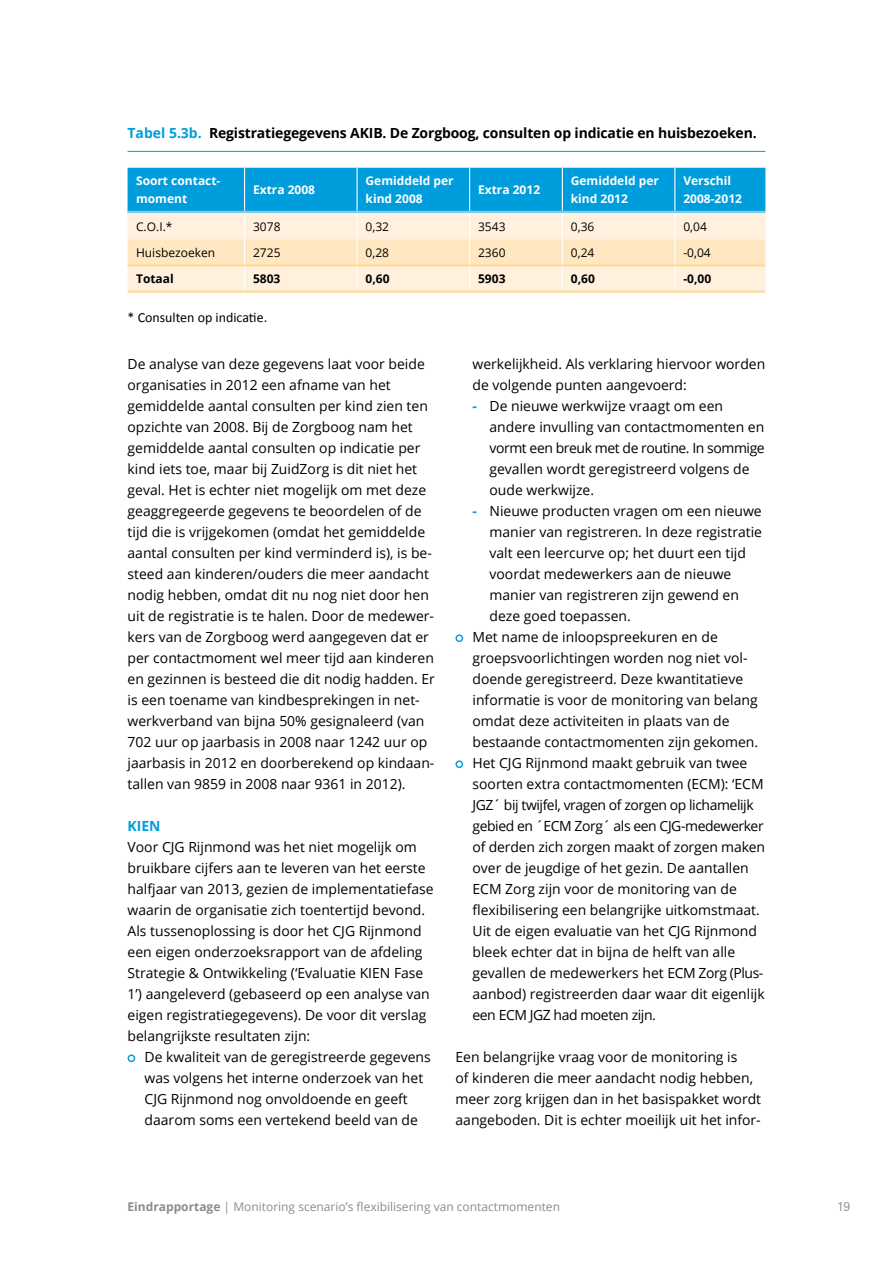
<style>
.page{position:relative;width:893px;height:1263px;background:#fff}
.page>*{position:absolute;margin:0;border:0;box-sizing:border-box;transform-origin:0 0}
.t1{font:13.95px/21px "Open Sans";color:#000}
.t2{font:13.95px "Open Sans";letter-spacing:-.03em;color:#000}
.t3{font:700 13.95px "Open Sans";letter-spacing:-.01em;color:#000}
.t4{font:13.95px "Calibri";color:#000}
.t5{font:700 13.95px "Open Sans";color:#009ddc}
.t6{font:700 12px/18px "Open Sans";color:#fff}
.t7{font:12px "Open Sans";color:#8a8c8e}
.t8{font:12px "Open Sans";color:#000}
.t9{font:700 12px "Open Sans";color:#000}
.t10{font:12px "Neuzeit S";color:#8a8c8e}
.s1{color:#009ddc}
.s2{font-weight:700;color:#009ddc}
.s3{font-weight:700}
</style>
<div class="page">
<div style="left:128px;top:1054px;width:7px;height:8px;border:1px solid #009ddc;border-radius:50%"></div>
<div style="left:455px;top:634px;width:8px;height:8px;border:1px solid #009ddc;border-radius:50%"></div>
<div style="left:455px;top:760px;width:8px;height:8px;border:1px solid #009ddc;border-radius:50%"></div>
<hr style="left:128px;top:151px;width:637px;height:1px;background:#009ddc">
<svg style="left:128px;top:168px;width:637px;height:122px;background:#a2d0d7"></svg>
<hr style="left:128px;top:211px;width:117px;height:2px;background:#80ceed">
<hr style="left:245px;top:211px;width:112px;height:2px;background:#80ceed">
<hr style="left:357px;top:211px;width:113px;height:2px;background:#80ceed">
<hr style="left:470px;top:211px;width:92px;height:2px;background:#80ceed">
<hr style="left:562px;top:211px;width:113px;height:2px;background:#80ceed">
<hr style="left:675px;top:211px;width:90px;height:2px;background:#80ceed">
<hr style="left:128px;top:264px;width:117px;height:3px;background:#ffda9d">
<hr style="left:245px;top:264px;width:112px;height:3px;background:#ffda9d">
<hr style="left:357px;top:264px;width:113px;height:3px;background:#ffda9d">
<hr style="left:470px;top:264px;width:92px;height:3px;background:#ffda9d">
<hr style="left:562px;top:264px;width:113px;height:3px;background:#ffda9d">
<hr style="left:675px;top:264px;width:90px;height:3px;background:#ffda9d">
<hr style="left:128px;top:290px;width:117px;height:3px;background:#ffda9d">
<hr style="left:245px;top:290px;width:112px;height:3px;background:#ffda9d">
<hr style="left:357px;top:290px;width:113px;height:3px;background:#ffda9d">
<hr style="left:470px;top:290px;width:92px;height:3px;background:#ffda9d">
<hr style="left:562px;top:290px;width:113px;height:3px;background:#ffda9d">
<hr style="left:675px;top:290px;width:90px;height:3px;background:#ffda9d">
<p class="t3" style="left:128px;top:123px;width:631px"><span class="s1">Tabel 5.3b.</span> Registratiegegevens AKIB. De Zorgboog, consulten op indicatie en huisbezoeken.</p>
<p class="t6" style="left:136px;top:172px;width:86px">Soort contact&shy;moment</p>
<p class="t6" style="left:253px;top:181px;width:64px">Extra 2008</p>
<p class="t6" style="left:366px;top:172px;width:90px">Gemiddeld per kind 2008</p>
<p class="t6" style="left:478px;top:181px;width:64px">Extra 2012</p>
<p class="t6" style="left:571px;top:172px;width:90px">Gemiddeld per kind 2012</p>
<p class="t6" style="left:683px;top:172px;width:60px">Verschil<br>2008-2012</p>
<p class="t8" style="left:136px;top:218px;width:38px">C.O.I.*</p>
<p class="t8" style="left:253px;top:218px;width:29px">3078</p>
<p class="t8" style="left:366px;top:218px;width:25px">0,32</p>
<p class="t8" style="left:478px;top:218px;width:29px">3543</p>
<p class="t8" style="left:571px;top:218px;width:25px">0,36</p>
<p class="t8" style="left:683px;top:218px;width:25px">0,04</p>
<p class="t8" style="left:136px;top:244px;width:81px">Huisbezoeken</p>
<p class="t8" style="left:253px;top:244px;width:29px">2725</p>
<p class="t8" style="left:366px;top:244px;width:25px">0,28</p>
<p class="t8" style="left:478px;top:244px;width:29px">2360</p>
<p class="t8" style="left:571px;top:244px;width:25px">0,24</p>
<p class="t8" style="left:683px;top:244px;width:29px">-0,04</p>
<p class="t9" style="left:136px;top:270px;width:39px">Totaal</p>
<p class="t9" style="left:253px;top:270px;width:29px">5803</p>
<p class="t9" style="left:366px;top:270px;width:26px">0,60</p>
<p class="t9" style="left:478px;top:270px;width:29px">5903</p>
<p class="t9" style="left:571px;top:270px;width:26px">0,60</p>
<p class="t9" style="left:683px;top:270px;width:29px">-0,00</p>
<p class="t4" style="left:128px;top:309px;width:141px">* Consulten op indicatie.</p>
<p class="t1" style="left:128px;top:353px;width:309px">De analyse van deze gegevens laat voor beide organisaties in 2012 een afname van het gemiddelde aantal consulten per kind zien ten opzichte van 2008. Bij de Zorgboog nam het gemiddelde aantal consulten op indicatie per kind iets toe, maar bij ZuidZorg is dit niet het geval. Het is echter niet mogelijk om met deze geaggregeerde gegevens te beoordelen of de tijd die is vrijgekomen (omdat het gemiddelde aantal consulten per kind verminderd is), is be&shy;steed aan kinderen/ouders die meer aandacht nodig hebben, omdat dit nu nog niet door hen uit de registratie is te halen. Door de medewer&shy;kers van de Zorgboog werd aangegeven dat er per contactmoment wel meer tijd aan kinderen en gezinnen is besteed die dit nodig hadden. Er is een toename van kindbesprekingen in net&shy;werkverband van bijna 50% gesignaleerd (van 702 uur op jaarbasis in 2008 naar 1242 uur op jaarbasis in 2012 en doorberekend op kindaan&shy;tallen van 9859 in 2008 naar 9361 in 2012).</p>
<p class="t5" style="left:128px;top:816px;width:32px">KIEN</p>
<p class="t1" style="left:128px;top:836px;width:308px">Voor CJG Rijnmond was het niet mogelijk om bruikbare cijfers aan te leveren van het eerste halfjaar van 2013, gezien de implementatiefase waarin de organisatie zich toentertijd bevond.<br>Als tussenoplossing is door het CJG Rijnmond een eigen onderzoeksrapport van de afdeling Strategie &amp; Ontwikkeling (‘Evaluatie KIEN Fase 1’) aangeleverd (gebaseerd op een analyse van eigen registratiegegevens). De voor dit verslag belangrijkste resultaten zijn:</p>
<p class="t1" style="left:145px;top:1046px;width:288px">De kwaliteit van de geregistreerde gegevens was volgens het interne onderzoek van het CJG Rijnmond nog onvoldoende en geeft daarom soms een vertekend beeld van de</p>
<p class="t1" style="left:472px;top:353px;width:294px">werkelijkheid. Als verklaring hiervoor worden de volgende punten aangevoerd:</p>
<p class="t1" style="left:489px;top:395px;width:277px;text-indent:-17px"><span class="s2">-</span> De nieuwe werkwijze vraagt om een andere invulling van contactmomenten en vormt een breuk met de routine. In sommige gevallen wordt geregistreerd volgens de oude werkwijze.</p>
<p class="t1" style="left:472px;top:500px;width:291px"><span class="s2">-</span> Nieuwe producten vragen om een nieuwe</p>
<p class="t1" style="left:489px;top:521px;width:274px">manier van registreren. In deze registratie</p>
<p class="t1" style="left:489px;top:542px;width:258px">valt een leercurve op; het duurt een tijd</p>
<p class="t1" style="left:489px;top:563px;width:243px">voordat medewerkers aan de nieuwe</p>
<p class="t1" style="left:489px;top:584px;width:251px">manier van registreren zijn gewend en</p>
<p class="t1" style="left:489px;top:605px;width:143px">deze goed toepassen.</p>
<p class="t1" style="left:472px;top:626px;width:247px">Met name de inloopspreekuren en de</p>
<p class="t1" style="left:472px;top:647px;width:276px">groepsvoorlichtingen worden nog niet vol-</p>
<p class="t1" style="left:472px;top:668px;width:272px">doende geregistreerd. Deze kwantitatieve</p>
<p class="t1" style="left:472px;top:689px;width:287px">informatie is voor de monitoring van belang</p>
<p class="t1" style="left:472px;top:710px;width:259px">omdat deze activiteiten in plaats van de</p>
<p class="t1" style="left:472px;top:731px;width:287px">bestaande contactmomenten zijn gekomen.</p>
<p class="t1" style="left:472px;top:752px;width:276px">Het CJG Rijnmond maakt gebruik van twee</p>
<p class="t1" style="left:472px;top:773px;width:293px">soorten extra contactmomenten (ECM): ‘ECM</p>
<p class="t2" style="left:472px;top:795px;width:283px">JGZ´ bij twijfel, vragen of zorgen op lichamelijk</p>
<p class="t2" style="left:472px;top:816px;width:293px">gebied en ´ECM Zorg´ als een CJG-medewerker</p>
<p class="t1" style="left:472px;top:836px;width:294px">of derden zich zorgen maakt of zorgen maken</p>
<p class="t1" style="left:472px;top:857px;width:278px">over de jeugdige of het gezin. De aantallen</p>
<p class="t1" style="left:472px;top:878px;width:266px">ECM Zorg zijn voor de monitoring van de</p>
<p class="t1" style="left:472px;top:899px;width:289px">flexibilisering een belangrijke uitkomstmaat.</p>
<p class="t1" style="left:472px;top:920px;width:286px">Uit de eigen evaluatie van het CJG Rijnmond</p>
<p class="t1" style="left:472px;top:941px;width:264px">bleek echter dat in bijna de helft van alle</p>
<p class="t1" style="left:472px;top:962px;width:292px">gevallen de medewerkers het ECM Zorg (Plus-</p>
<p class="t1" style="left:472px;top:983px;width:294px">aanbod) registreerden daar waar dit eigenlijk</p>
<p class="t2" style="left:472px;top:1005px;width:185px">een ECM JGZ had moeten zijn.</p>
<p class="t1" style="left:455px;top:1046px;width:307px">Een belangrijke vraag voor de monitoring is<br>of kinderen die meer aandacht nodig hebben, meer zorg krijgen dan in het basispakket wordt aangeboden. Dit is echter moeilijk uit het infor-</p>
<p class="t7" style="left:128px;top:1198px;width:434px"><span class="s3">Eindrapportage</span> | Monitoring scenario’s flexibilisering van contactmomenten</p>
<p class="t10" style="left:837px;top:1199px;width:14px">19</p>
</div>
